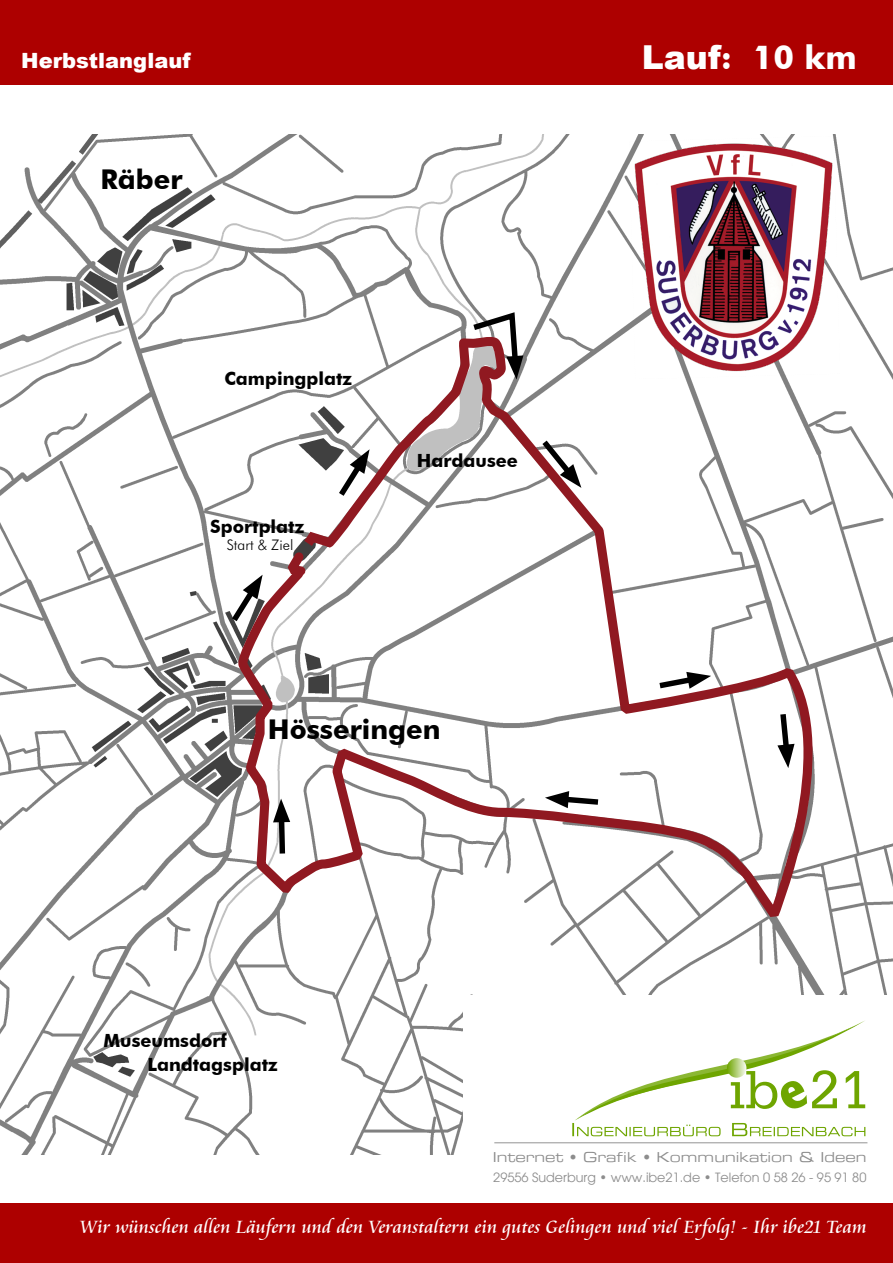
<style>
.page{position:relative;width:893px;height:1263px;background:#fff}
.page>*{position:absolute;margin:0;border:0;box-sizing:border-box;transform-origin:0 0}
.t1{font:700 33px "Futura BT";color:#fff}
.t2{font:700 27.3px "Futura BT";color:#000}
.t3{font:900 21px "Arial";color:#fff}
.t4{font:19.5px "Cataneo BT";color:#fff}
.t5{font:700 18.15px "Futura BT";color:#000}
.t6{font:300 14.55px "Futura BT";color:#000}
.t7{font:13.5px "Eurostile Extended Two";color:#8d8d8d}
.t8{font:12.75px "Avant Garde";color:#8d8d8d}
.s1{font-family:"Arial";font-weight:900}
</style>
<div class="page">
<img style="left:0;top:134px;width:893px;height:1021px">
<svg style="left:240px;top:328px;width:599px;height:827px"></svg>
<svg style="left:545px;top:791px;width:59px;height:17px"></svg>
<svg style="left:537px;top:435px;width:44px;height:53px"></svg>
<svg style="left:283px;top:309px;width:240px;height:272px"></svg>
<svg style="left:777px;top:708px;width:17px;height:60px"></svg>
<svg style="left:654px;top:672px;width:57px;height:20px"></svg>
<svg style="left:227px;top:575px;width:36px;height:52px"></svg>
<svg style="left:273px;top:799px;width:17px;height:60px"></svg>
<div style="left:463px;top:995px;width:430px;height:268px;background:#fff"></div>
<div style="left:0;top:0;width:893px;height:84px;background:#ad0000"></div>
<img style="left:629px;top:136px;width:210px;height:242px">
<div style="left:0;top:1204px;width:893px;height:59px;background:#ad0000"></div>
<svg style="left:572px;top:1020px;width:293px;height:116px"></svg>
<svg style="left:727px;top:1058px;width:19px;height:20px"></svg>
<hr style="left:494px;top:1142px;width:373px;height:1px;background:#939393">
<p class="t3" style="left:21px;top:45px;width:171px">Herbstlanglauf</p>
<p class="t1" style="left:642px;top:37px;width:216px"><span class="s1">Lauf</span>: 10 km</p>
<p class="t2" style="left:100px;top:162px;width:84px">Räber</p>
<p class="t5" style="left:224px;top:367px;width:130px">Campingplatz</p>
<p class="t5" style="left:210px;top:516px;width:96px">Sportplatz</p>
<p class="t6" style="left:227px;top:536px;width:68px">Start &amp; Ziel</p>
<p class="t5" style="left:417px;top:450px;width:103px">Hardausee</p>
<p class="t2" style="left:268px;top:713px;width:174px">Hösseringen</p>
<p class="t5" style="left:103px;top:1030px;width:125px">Museumsdorf</p>
<p class="t5" style="left:147px;top:1053px;width:132px">Landtagsplatz</p>
<p class="t7" style="left:493px;top:1147px;width:375px">Internet • Grafik • Kommunikation &amp; Ideen</p>
<p class="t8" style="left:493px;top:1170px;width:375px">29556 Suderburg • www.ibe21.de • Telefon 0 58 26 - 95 91 80</p>
<p class="t4" style="left:80px;top:1214px;width:789px">Wir wünschen allen Läufern und den Veranstaltern ein gutes Gelingen und viel Erfolg! - Ihr ibe21 Team</p>
</div>
